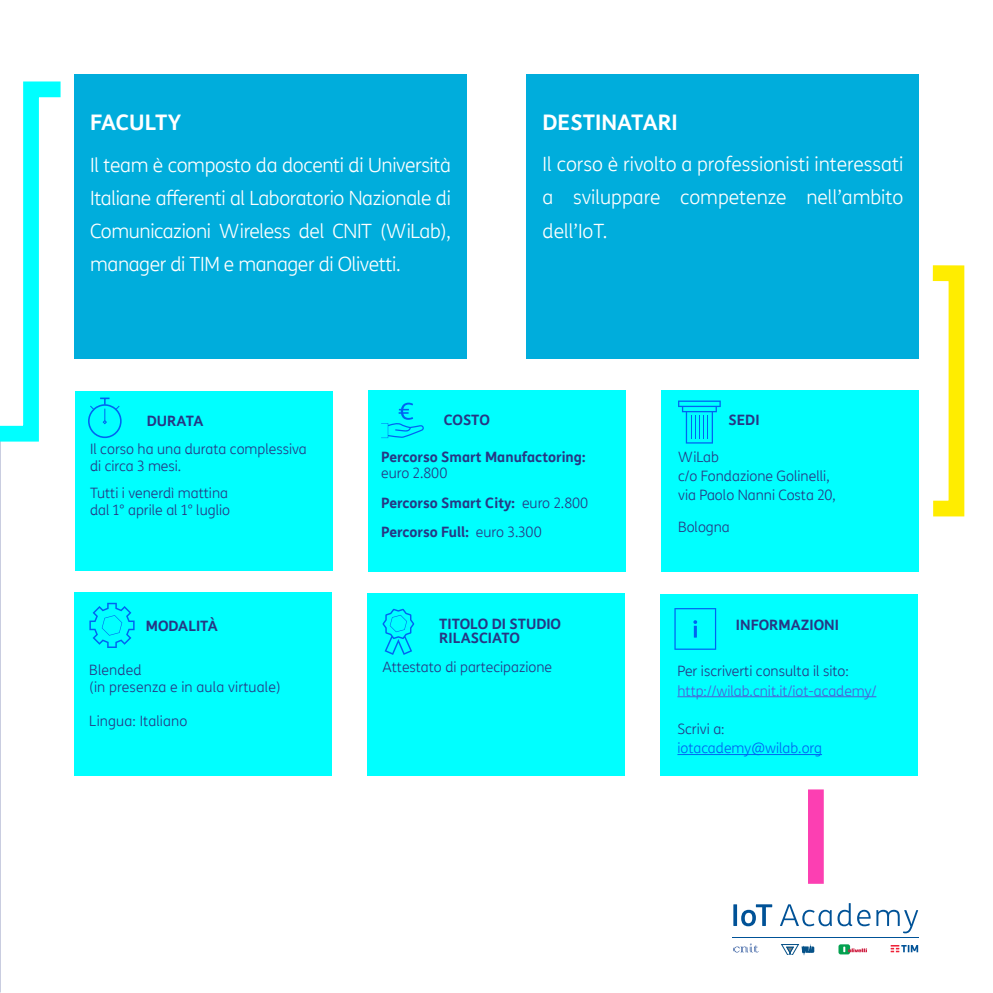
<style>
.page{position:relative;width:993px;height:993px;background:#fff}
.page>*{position:absolute;margin:0;border:0;box-sizing:border-box;transform-origin:0 0}
.t1{font:700 21px "TIM Sans";color:#fff}
.t2{font:300 19.25px/33.2px "TIM Sans";letter-spacing:-.02em;color:#fff;text-align:justify}
.t3{font:300 14px/19.2px "TIM Sans";color:#273684}
.t4{font:700 14px/29.1px "TIM Sans";color:#273684}
.t5{font:300 14px "TIM Sans";color:#4f5cd6}
.t6{font:300 14px "TIM Sans";color:#0164f2}
.s1{font-weight:300}
</style>
<div class="page">
<div style="left:924px;top:265px;width:40px;height:251px;border:16px solid #ffed00"></div>
<div style="left:74px;top:74px;width:392px;height:285px;background:#00addc"></div>
<div style="left:526px;top:74px;width:392px;height:285px;background:#00addc"></div>
<div style="left:74px;top:592px;width:258px;height:183px;background:#0ff"></div>
<div style="left:367px;top:592px;width:258px;height:183px;background:#0ff"></div>
<svg style="left:89px;top:602px;width:45px;height:45px"></svg>
<svg style="left:382px;top:608px;width:32px;height:46px"></svg>
<div style="left:75px;top:391px;width:257px;height:179px;background:#0ff"></div>
<div style="left:368px;top:391px;width:257px;height:181px;background:#0ff"></div>
<div style="left:660px;top:391px;width:258px;height:181px;background:#0ff"></div>
<svg style="left:88px;top:397px;width:34px;height:42px"></svg>
<svg style="left:381px;top:402px;width:43px;height:36px"></svg>
<svg style="left:678px;top:400px;width:42px;height:43px"></svg>
<svg style="left:0;top:81px;width:61px;height:368px"></svg>
<div style="left:660px;top:594px;width:257px;height:181px;background:#0ff"></div>
<hr style="left:677px;top:696px;width:199px;height:1px;background:#4f5cd6">
<hr style="left:677px;top:754px;width:144px;height:1px;background:#0164f2">
<svg style="left:674px;top:608px;width:42px;height:41px"></svg>
<svg style="left:890px;top:945px;width:27px;height:6px"></svg>
<hr style="left:732px;top:937px;width:186px;height:1px;background:#005297">
<svg style="left:733px;top:904px;width:39px;height:22px"></svg>
<svg style="left:780px;top:904px;width:51px;height:22px"></svg>
<svg style="left:837px;top:903px;width:33px;height:23px"></svg>
<svg style="left:876px;top:909px;width:41px;height:24px"></svg>
<svg style="left:838px;top:944px;width:28px;height:10px"></svg>
<svg style="left:733px;top:943px;width:25px;height:9px"></svg>
<svg style="left:781px;top:944px;width:32px;height:10px"></svg>
<div style="left:804px;top:786px;width:22px;height:101px;background:linear-gradient(to right,#fff,#fff)"></div>
<div style="left:807px;top:789px;width:16px;height:94px;background:#fc3fb2"></div>
<h1 class="t1" style="left:90px;top:106px;width:93px">FACULTY</h1>
<h1 class="t1" style="left:542px;top:106px;width:137px">DESTINATARI</h1>
<h2 class="t2" style="left:90px;top:148px;width:362px">Il team è composto da docenti di Università Italiane afferenti al Laboratorio Nazionale di Comunicazioni Wireless del CNIT (WiLab), manager di TIM e manager di Olivetti.</h2>
<h2 class="t2" style="left:542px;top:147px;width:362px">Il corso è rivolto a professionisti interessati a sviluppare competenze nell’ambito dell’IoT.</h2>
<p class="t4" style="left:147px;top:405px;width:58px">DURATA</p>
<p class="t3" style="left:90px;top:440px;width:218px;line-height:16.8px">Il corso ha una durata complessiva di circa 3 mesi.</p>
<p class="t3" style="left:90px;top:484px;width:142px;line-height:16.8px">Tutti i venerdì mattina dal 1° aprile al 1° luglio</p>
<p class="t4" style="left:443px;top:404px;width:48px">COSTO</p>
<p class="t4" style="left:728px;top:404px;width:32px">SEDI</p>
<p class="t3" style="left:677px;top:446px;width:159px">WiLab<br>c/o Fondazione Golinelli, via Paolo Nanni Costa 20,</p>
<p class="t3" style="left:677px;top:516px;width:53px">Bologna</p>
<p class="t4" style="left:381px;top:441px;width:206px">Percorso Smart Manufactoring:</p>
<p class="t4" style="left:381px;top:458px;width:208px"><span class="s1">euro 2.800<br></span>Percorso Smart City: <span class="s1">euro 2.800<br></span>Percorso Full: <span class="s1">euro 3.300</span></p>
<p class="t4" style="left:146px;top:610px;width:73px">MODALITÀ</p>
<p class="t4" style="left:439px;top:616px;width:123px;line-height:14px">TITOLO DI STUDIO<br>RILASCIATO</p>
<p class="t3" style="left:89px;top:660px;width:54px">Blended</p>
<p class="t3" style="left:382px;top:657px;width:171px">Attestato di partecipazione</p>
<p class="t3" style="left:89px;top:676px;width:193px">(in presenza e in aula virtuale)</p>
<p class="t3" style="left:89px;top:710px;width:100px">Lingua: Italiano</p>
<p class="t4" style="left:735px;top:609px;width:104px">INFORMAZIONI</p>
<p class="t3" style="left:677px;top:661px;width:173px">Per iscriverti consulta il sito:</p>
<p class="t5" style="left:677px;top:681px;width:200px">http://wilab.cnit.it/iot-academy/</p>
<p class="t3" style="left:677px;top:719px;width:49px">Scrivi a:</p>
<p class="t6" style="left:677px;top:738px;width:146px">iotacademy@wilab.org</p>
</div>
